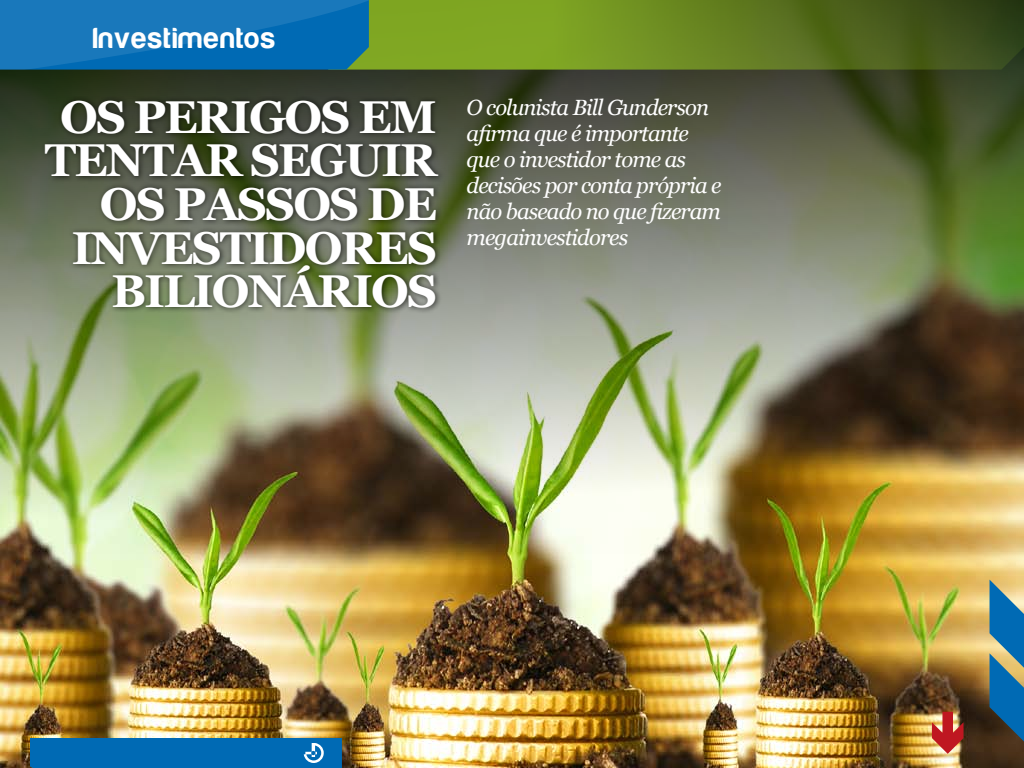
<style>
.page{position:relative;width:1024px;height:768px;background:#fff}
.page>*{position:absolute;margin:0;border:0;box-sizing:border-box;transform-origin:0 0}
.t1{font:700 46.1px/43.6px "Georgia";letter-spacing:-.04em;color:#fff;text-align:right}
.t2{font:30px "Harabara";letter-spacing:.05em;color:#fff}
.t3{font:italic 22px/26px "Georgia";letter-spacing:-.04em;color:#fff}
</style>
<div class="page">
<img style="left:0;top:554px;width:1024px;height:214px">
<img style="left:0;top:70px;width:1024px;height:484px">
<div style="left:30px;top:738px;width:312px;height:30px;background:#006ab4"></div>
<svg style="left:932px;top:712px;width:32px;height:42px"></svg>
<svg style="left:990px;top:580px;width:34px;height:161px;background:#3d7a99"></svg>
<div style="left:41px;top:96px;width:404px;height:218px;background:#000;opacity:.6"></div>
<svg style="left:369px;top:0;width:655px;height:70px;background:#638020"></svg>
<svg style="left:0;top:0;width:369px;height:70px;background:#1072b5"></svg>
<h2 class="t2" style="left:93px;top:22px;width:184px">Investimentos</h2>
<h1 class="t1" style="left:45px;top:93px;width:394px">OS PERIGOS EM<br>TENTAR SEGUIR<br>OS PASSOS DE<br>INVESTIDORES<br>BILIONÁRIOS</h1>
<p class="t3" style="left:467px;top:93px;width:256px">O colunista Bill Gunderson afirma que é importante que o investidor tome as decisões por conta própria e não baseado no que fizeram megainvestidores</p>
</div>
